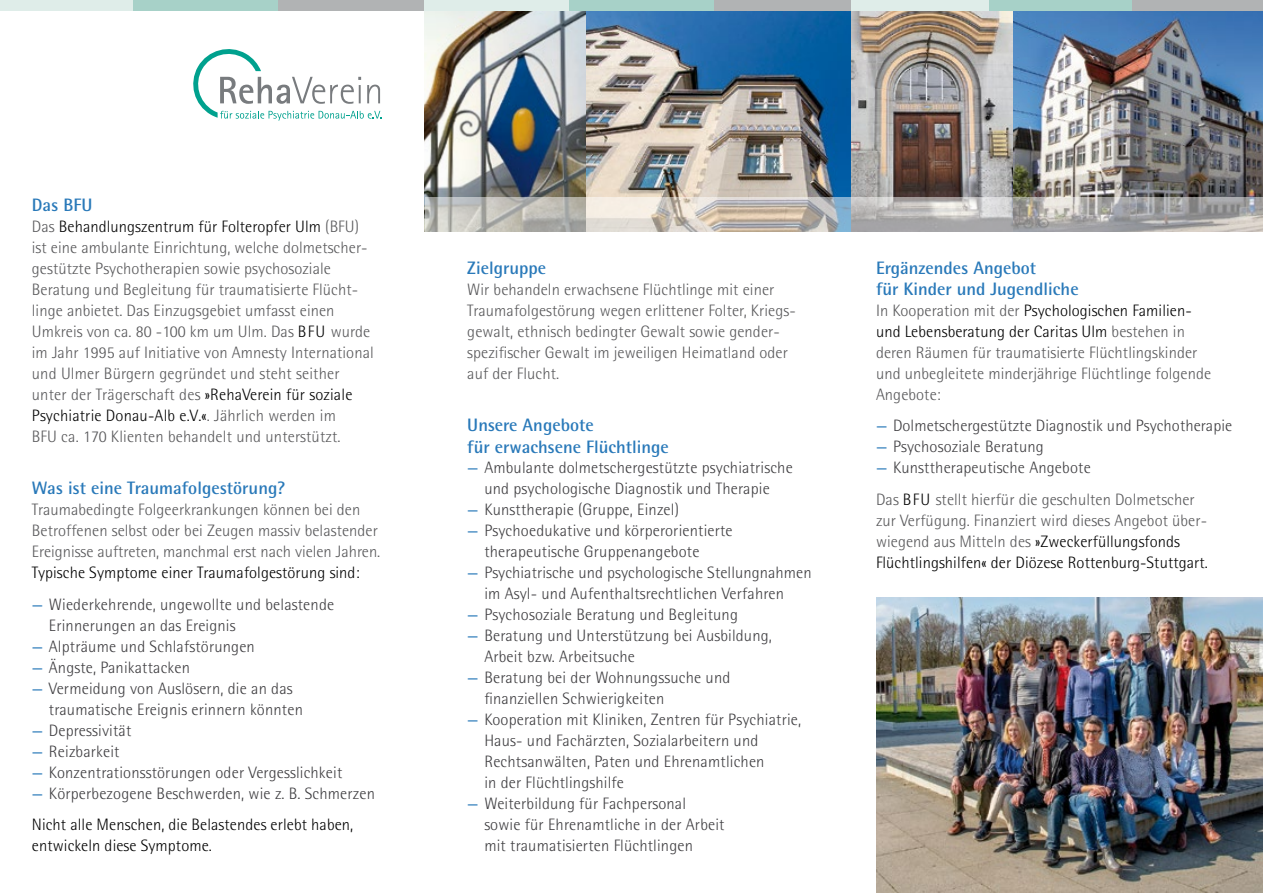
<style>
.page{position:relative;width:1263px;height:893px;background:#fff}
.page>*{position:absolute;margin:0;border:0;box-sizing:border-box;transform-origin:0 0}
.t1{font:700 18px/21.6px "Rotis Semi Sans Std";color:#2979b9}
.t2{font:300 16.5px/21px "Rotis Semi Sans Std";letter-spacing:.005em;color:#58585a}
.t3{font:300 16.5px/21px "Rotis Semi Sans Std";letter-spacing:.01em;color:#3e3d40}
.t4{font:300 16.5px/21px "Rotis Semi Sans Std";letter-spacing:.005em;color:#000}
.s1{color:#000}
.s2{font-weight:400;color:#2979b9}
.s3{color:#3e3d40}
.s4{color:#58585a}
</style>
<div class="page">
<img style="left:425px;top:11px;width:162px;height:187px">
<img style="left:1012px;top:11px;width:251px;height:187px">
<img style="left:850px;top:11px;width:162px;height:187px">
<img style="left:587px;top:11px;width:263px;height:187px">
<div style="left:847px;top:0;width:142px;height:11px;background:#dfede9"></div>
<div style="left:989px;top:0;width:143px;height:11px;background:#a7d1c8"></div>
<div style="left:1132px;top:0;width:131px;height:11px;background:#b1b3b4"></div>
<div style="left:424px;top:0;width:145px;height:11px;background:#dfede9"></div>
<div style="left:569px;top:0;width:145px;height:11px;background:#a7d1c8"></div>
<div style="left:714px;top:0;width:136px;height:11px;background:#b1b3b4"></div>
<div style="left:0;top:0;width:133px;height:11px;background:#dfede9"></div>
<div style="left:133px;top:0;width:146px;height:11px;background:#a7d1c8"></div>
<div style="left:279px;top:0;width:145px;height:11px;background:#b1b3b4"></div>
<svg style="left:425px;top:198px;width:838px;height:34px;background:#bbb8b5"></svg>
<svg style="left:193px;top:49px;width:189px;height:72px"></svg>
<img style="left:876px;top:598px;width:387px;height:295px">
<p class="t1" style="left:32px;top:193px;width:62px">Das BFU</p>
<p class="t2" style="left:32px;top:215px;width:343px">Das <span class="s1">Behandlungszentrum für Folteropfer Ulm</span> (BFU) ist eine ambulante Einrichtung, welche dolmetscher&shy;gestützte Psychotherapien sowie psychosoziale Beratung und Begleitung für traumatisierte Flücht&shy;linge anbietet. Das Einzugsgebiet umfasst einen Umkreis von ca. 80 -100 km um Ulm. Das <span class="s1">BFU</span> wurde im Jahr 1995 auf Initiative von Amnesty International und Ulmer Bürgern gegründet und steht seither unter der Trägerschaft des <span class="s1">»RehaVerein für soziale Psychiatrie Donau-Alb e.V.«</span>. Jährlich werden im<br>BFU ca. 170 Klienten behandelt und unterstützt.</p>
<p class="t1" style="left:32px;top:477px;width:255px">Was ist eine Traumafolgestörung?</p>
<p class="t2" style="left:32px;top:499px;width:350px">Traumabedingte Folgeerkrankungen können bei den<br>Betroffenen selbst oder bei Zeugen massiv belastender<br>Ereignisse auftreten, manchmal erst nach vielen Jahren.</p>
<p class="t4" style="left:32px;top:562px;width:329px">Typische Symptome einer Traumafolgestörung sind:</p>
<p class="t3" style="left:49px;top:593px;width:287px;text-indent:-17px"><span class="s2">—</span> Wiederkehrende, ungewollte und belastende<br>Erinnerungen an das Ereignis</p>
<p class="t3" style="left:32px;top:635px;width:224px"><span class="s2">—</span> Alpträume und Schlafstörungen</p>
<p class="t3" style="left:32px;top:656px;width:160px"><span class="s2">—</span> Ängste, Panikattacken</p>
<p class="t3" style="left:49px;top:677px;width:255px;text-indent:-17px"><span class="s2">—</span> Vermeidung von Auslösern, die an das traumatische Ereignis erinnern könnten</p>
<p class="t3" style="left:32px;top:719px;width:101px"><span class="s2">—</span> Depressivität</p>
<p class="t3" style="left:32px;top:740px;width:89px"><span class="s2">—</span> Reizbarkeit</p>
<p class="t3" style="left:32px;top:761px;width:312px"><span class="s2">—</span> Konzentrationsstörungen oder Vergesslichkeit</p>
<p class="t4" style="left:32px;top:777px;width:345px;line-height:31.5px"><span class="s2">—</span> <span class="s3">Körperbezogene Beschwerden, wie z. B. Schmerzen<br></span>Nicht alle Menschen, die Belastendes erlebt haben,</p>
<p class="t4" style="left:32px;top:835px;width:182px">entwickeln diese Symptome.</p>
<p class="t1" style="left:467px;top:256px;width:80px">Zielgruppe</p>
<p class="t2" style="left:467px;top:278px;width:330px">Wir behandeln erwachsene Flüchtlinge mit einer Traumafolgestörung wegen erlittener Folter, Kriegs&shy;gewalt, ethnisch bedingter Gewalt sowie gender&shy;spezifischer Gewalt im jeweiligen Heimatland oder auf der Flucht.</p>
<p class="t1" style="left:467px;top:414px;width:203px">Unsere Angebote<br>für erwachsene Flüchtlinge</p>
<p class="t3" style="left:467px;top:457px;width:327px;text-align:center"><span class="s2">—</span> Ambulante dolmetschergestützte psychiatrische und psychologische Diagnostik und Therapie</p>
<p class="t3" style="left:467px;top:499px;width:213px"><span class="s2">—</span> Kunsttherapie (Gruppe, Einzel)</p>
<p class="t3" style="left:484px;top:520px;width:250px;text-indent:-17px"><span class="s2">—</span> Psychoedukative und körperorientierte therapeutische Gruppenangebote</p>
<p class="t3" style="left:484px;top:562px;width:329px;text-indent:-17px"><span class="s2">—</span> Psychiatrische und psychologische Stellungnahmen im Asyl- und Aufenthaltsrechtlichen Verfahren</p>
<p class="t3" style="left:467px;top:604px;width:272px"><span class="s2">—</span> Psychosoziale Beratung und Begleitung</p>
<p class="t3" style="left:484px;top:625px;width:289px;text-indent:-17px"><span class="s2">—</span> Beratung und Unterstützung bei Ausbildung,<br>Arbeit bzw. Arbeitsuche</p>
<p class="t3" style="left:484px;top:667px;width:248px;text-indent:-17px"><span class="s2">—</span> Beratung bei der Wohnungssuche und finanziellen Schwierigkeiten</p>
<p class="t3" style="left:484px;top:709px;width:318px;text-indent:-17px"><span class="s2">—</span> Kooperation mit Kliniken, Zentren für Psychiatrie, Haus- und Fachärzten, Sozialarbeitern und Rechtsanwälten, Paten und Ehrenamtlichen<br>in der Flüchtlingshilfe</p>
<p class="t3" style="left:484px;top:793px;width:242px;text-indent:-17px"><span class="s2">—</span> Weiterbildung für Fachpersonal sowie für Ehrenamtliche in der Arbeit mit traumatisierten Flüchtlingen</p>
<p class="t1" style="left:876px;top:256px;width:204px">Ergänzendes Angebot<br>für Kinder und Jugendliche</p>
<p class="t2" style="left:876px;top:300px;width:337px">In Kooperation mit der <span class="s1">Psychologischen Familien&shy;und Lebensberatung der Caritas Ulm</span> bestehen in deren Räumen für traumatisierte Flüchtlingskinder und unbegleitete minderjährige Flüchtlinge folgende Angebote:</p>
<p class="t3" style="left:876px;top:415px;width:358px"><span class="s2">—</span> Dolmetschergestützte Diagnostik und Psychotherapie</p>
<p class="t3" style="left:876px;top:436px;width:169px"><span class="s2">—</span> Psychosoziale Beratung</p>
<p class="t2" style="left:876px;top:452px;width:320px;line-height:31.5px"><span class="s2">—</span> <span class="s3">Kunsttherapeutische Angebote<br></span>Das <span class="s1">BFU</span> stellt hierfür die geschulten Dolmetscher</p>
<p class="t4" style="left:876px;top:509px;width:333px"><span class="s4">zur Verfügung. Finanziert wird dieses Angebot über&shy;wiegend aus Mitteln des</span> »Zweckerfüllungsfonds<br>Flüchtlingshilfen« der Diözese Rottenburg-Stuttgart.</p>
</div>
